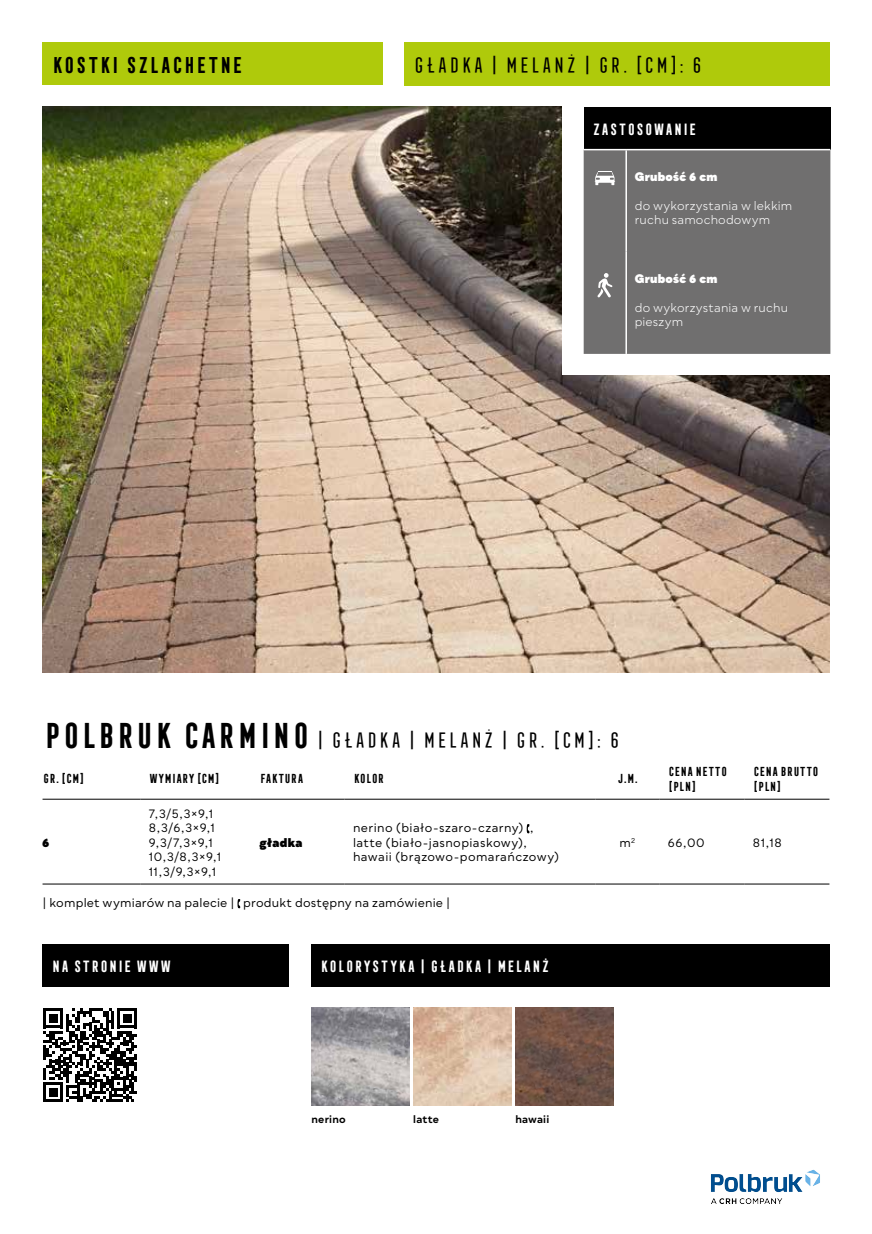
<style>
.page{position:relative;width:872px;height:1234px;background:#fff}
.page>*{position:absolute;margin:0;border:0;box-sizing:border-box;transform-origin:0 0}
.t1{font:21px "Frontage Condensed";letter-spacing:.01em;color:#000}
.t2{font:700 21px "Frontage Condensed";letter-spacing:.015em;color:#000}
.t3{font:700 15px "Frontage Condensed";letter-spacing:.03em;color:#fff}
.t4{font:12px/14.4px "Qualion";letter-spacing:.03em;color:#000}
.t5{font:12px/14.4px "Qualion";letter-spacing:.015em;color:#fff}
.t6{font:700 12px/14.4px "Frontage Condensed";letter-spacing:-.03em;color:#000}
.t7{font:900 12px "Qualion";letter-spacing:.02em;color:#fff}
.t8{font:900 12px "Qualion";letter-spacing:.03em;color:#000}
.t9{font:700 10.5px "Qualion";letter-spacing:.02em;color:#000}
.s1{font-weight:700;font-size:33px}
</style>
<div class="page">
<img style="left:43px;top:106px;width:786px;height:566px">
<div style="left:311px;top:943px;width:519px;height:43px;background:#000"></div>
<img style="left:515px;top:1007px;width:98px;height:98px">
<img style="left:311px;top:1007px;width:98px;height:98px">
<img style="left:413px;top:1007px;width:98px;height:98px">
<svg style="left:43px;top:1101px;width:91px;height:1px"></svg>
<svg style="left:43px;top:1008px;width:94px;height:93px"></svg>
<div style="left:43px;top:943px;width:246px;height:43px;background:#000"></div>
<hr style="left:43px;top:798px;width:97px;height:1px;background:#000">
<hr style="left:140px;top:798px;width:111px;height:1px;background:#000">
<hr style="left:251px;top:798px;width:93px;height:1px;background:#000">
<hr style="left:43px;top:883px;width:97px;height:1px;background:#000">
<hr style="left:140px;top:883px;width:111px;height:1px;background:#000">
<hr style="left:251px;top:883px;width:93px;height:1px;background:#000">
<hr style="left:344px;top:798px;width:251px;height:1px;background:#000">
<hr style="left:595px;top:798px;width:64px;height:1px;background:#000">
<hr style="left:595px;top:883px;width:64px;height:1px;background:#000">
<hr style="left:659px;top:798px;width:85px;height:1px;background:#000">
<hr style="left:744px;top:798px;width:85px;height:1px;background:#000">
<hr style="left:344px;top:883px;width:251px;height:1px;background:#000">
<hr style="left:659px;top:883px;width:85px;height:1px;background:#000">
<hr style="left:744px;top:883px;width:85px;height:1px;background:#000">
<svg style="left:526px;top:824px;width:3px;height:9px"></svg>
<svg style="left:237px;top:899px;width:3px;height:9px"></svg>
<div style="left:562px;top:86px;width:289px;height:289px;background:#fff"></div>
<div style="left:583px;top:107px;width:247px;height:43px;background:#000"></div>
<div style="left:583px;top:150px;width:247px;height:204px;background:#706f6f"></div>
<hr style="left:625px;top:150px;width:2px;height:102px;background:#fff">
<hr style="left:625px;top:252px;width:2px;height:102px;background:#fff">
<hr style="left:583px;top:149px;width:44px;height:1px;background:#fff">
<hr style="left:627px;top:149px;width:203px;height:1px;background:#fff">
<svg style="left:594px;top:171px;width:21px;height:14px"></svg>
<svg style="left:597px;top:273px;width:15px;height:24px"></svg>
<div style="left:43px;top:42px;width:340px;height:42px;background:#afca0b"></div>
<div style="left:404px;top:42px;width:425px;height:43px;background:#afca0b"></div>
<img style="left:711px;top:1169px;width:109px;height:35px">
<h1 class="t2" style="left:51px;top:53px;width:193px">KOSTKI SZLACHETNE</h1>
<h1 class="t1" style="left:412px;top:54px;width:291px">GŁADKA | MELANŻ | GR. [CM]: 6</h1>
<p class="t3" style="left:592px;top:121px;width:105px">ZASTOSOWANIE</p>
<p class="t7" style="left:634px;top:170px;width:84px">Grubość 6 cm</p>
<p class="t5" style="left:634px;top:198px;width:159px">do wykorzystania w lekkim ruchu samochodowym</p>
<p class="t7" style="left:634px;top:272px;width:84px">Grubość 6 cm</p>
<p class="t5" style="left:634px;top:300px;width:155px">do wykorzystania w ruchu pieszym</p>
<h1 class="t1" style="left:43px;top:728px;width:579px"><span class="s1">POLBRUK CARMINO</span> | GŁADKA | MELANŻ | GR. [CM]: 6</h1>
<p class="t6" style="left:43px;top:771px;width:43px">GR. [CM]</p>
<p class="t6" style="left:149px;top:771px;width:72px">WYMIARY [CM]</p>
<p class="t6" style="left:259px;top:771px;width:45px">FAKTURA</p>
<p class="t6" style="left:353px;top:771px;width:33px">KOLOR</p>
<p class="t6" style="left:617px;top:771px;width:22px">J.M.</p>
<p class="t6" style="left:668px;top:764px;width:61px">CENA NETTO [PLN]</p>
<p class="t6" style="left:753px;top:764px;width:67px">CENA BRUTTO [PLN]</p>
<p class="t8" style="left:43px;top:835px;width:8px">6</p>
<p class="t4" style="left:149px;top:806px;width:74px">7,3/5,3×9,1<br>8,3/6,3×9,1<br>9,3/7,3×9,1<br>10,3/8,3×9,1<br>11,3/9,3×9,1</p>
<p class="t8" style="left:259px;top:835px;width:45px">gładka</p>
<p class="t4" style="left:353px;top:820px;width:207px">nerino (biało-szaro-czarny) , latte (biało-jasnopiaskowy), hawaii (brązowo-pomarańczowy)</p>
<p class="t4" style="left:43px;top:895px;width:409px">| komplet wymiarów na palecie | produkt dostępny na zamówienie |</p>
<p class="t3" style="left:51px;top:957px;width:121px">NA STRONIE WWW</p>
<p class="t3" style="left:320px;top:957px;width:231px">KOLORYSTYKA | GŁADKA | MELANŻ</p>
<p class="t9" style="left:311px;top:1113px;width:36px">nerino</p>
<p class="t9" style="left:413px;top:1113px;width:27px">latte</p>
<p class="t9" style="left:515px;top:1113px;width:35px">hawaii</p>
<p class="t4" style="left:619px;top:835px;width:17px">m<sup>2</sup></p>
<p class="t4" style="left:668px;top:835px;width:38px">66,00</p>
<p class="t4" style="left:753px;top:835px;width:30px">81,18</p>
</div>
